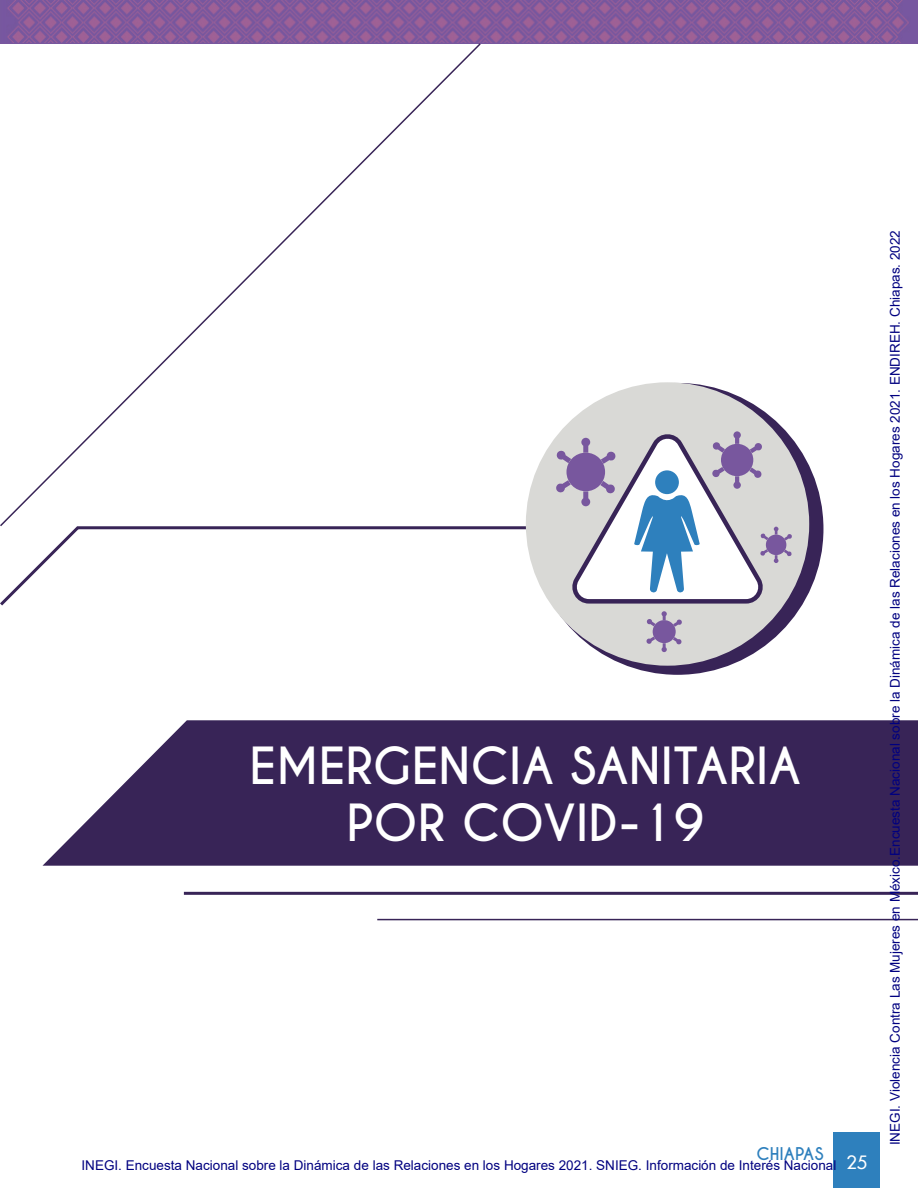
<style>
.page{position:relative;width:918px;height:1188px;background:#fff}
.page>*{position:absolute;margin:0;border:0;box-sizing:border-box;transform-origin:0 0}
.t1{font:700 48px/57.6px "Caviar Dreams";color:#fff;text-align:center}
.t2{font:500 18px "Futura";color:#fff}
.t3{font:700 16.5px "Caviar Dreams";color:#2e80bd}
.t4{font:13.5px "Arial";color:#000080}
</style>
<div class="page">
<div style="left:834px;top:1133px;width:46px;height:55px;background:#2e80bd"></div>
<img style="left:0;top:0;width:916px;height:42px">
<svg style="left:0;top:526px;width:554px;height:83px"></svg>
<svg style="left:43px;top:720px;width:875px;height:146px;background:#493665"></svg>
<div style="left:532px;top:383px;width:291px;height:292px;background:#382457;border-radius:50%"></div>
<div style="left:526px;top:382px;width:283px;height:284px;background:#d9d9d6;border-radius:50%"></div>
<div style="left:653px;top:620px;width:23px;height:23px;background:#78579e;border-radius:50%"></div>
<svg style="left:662px;top:643px;width:5px;height:9px"></svg>
<svg style="left:646px;top:637px;width:9px;height:7px"></svg>
<svg style="left:673px;top:637px;width:9px;height:8px"></svg>
<div style="left:766px;top:535px;width:20px;height:20px;background:#78579e;border-radius:50%"></div>
<svg style="left:784px;top:534px;width:8px;height:6px"></svg>
<svg style="left:784px;top:550px;width:8px;height:7px"></svg>
<svg style="left:556px;top:428px;width:222px;height:199px"></svg>
<div style="left:655px;top:470px;width:24px;height:24px;background:#2e80bd;border-radius:50%"></div>
<svg style="left:0;top:42px;width:482px;height:486px"></svg>
<hr style="left:184px;top:892px;width:734px;height:3px;background:#382457">
<hr style="left:377px;top:919px;width:541px;height:1px;background:#382457">
<h1 class="t1" style="left:250px;top:738px;width:553px">EMERGENCIA SANITARIA<br>POR COVID-19</h1>
<p class="t3" style="left:757px;top:1144px;width:69px">CHIAPAS</p>
<p class="t4" style="left:82px;top:1156px;width:756px">INEGI. Encuesta Nacional sobre la Dinámica de las Relaciones en los Hogares 2021. SNIEG. Información de Interés Nacional</p>
<h2 class="t2" style="left:847px;top:1151px;width:22px">25</h2>
<p class="t4" style="left:886px;top:1145px;width:917px;rotate:-90deg">INEGI. Violencia Contra Las Mujeres en México.Encuesta Nacional sobre la Dinámica de las Relaciones en los Hogares 2021. ENDIREH. Chiapas. 2022</p>
</div>
